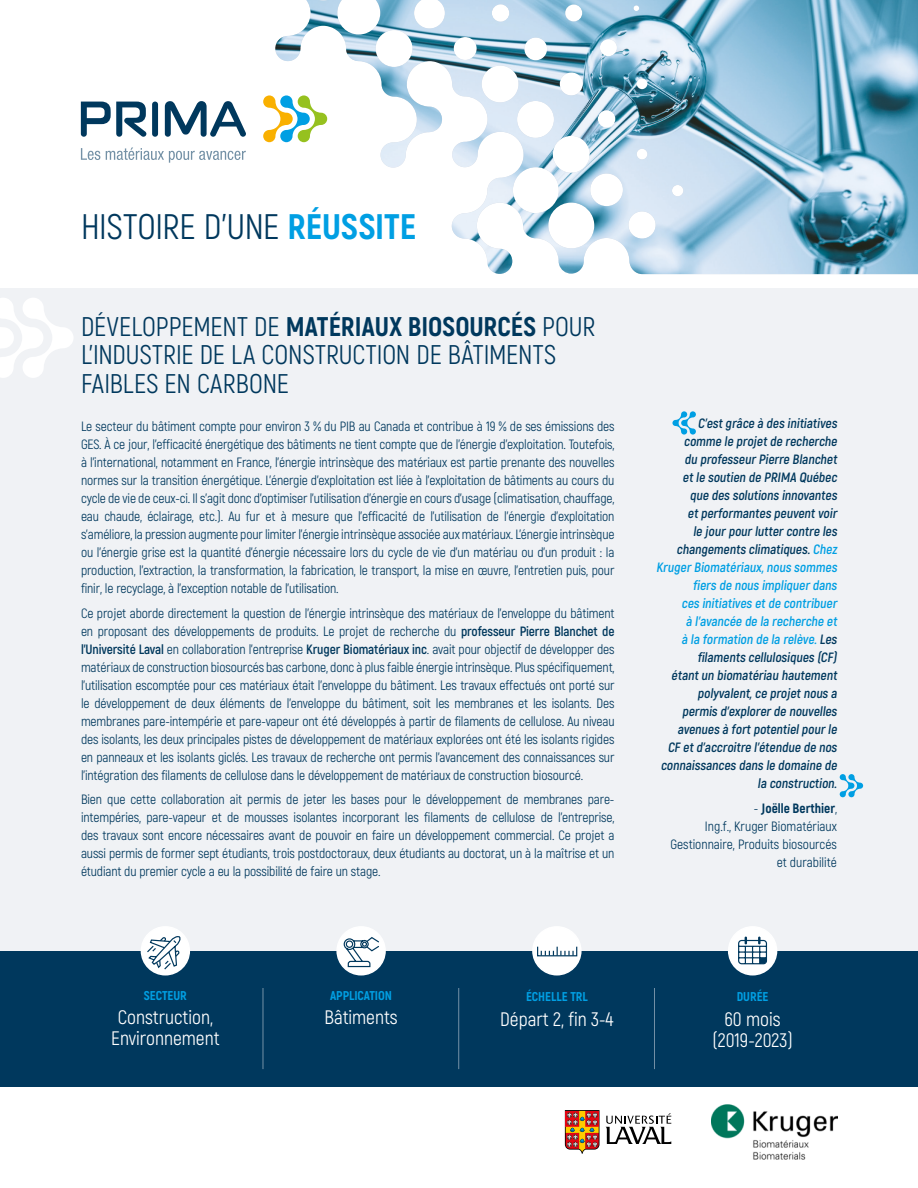
<style>
.page{position:relative;width:918px;height:1188px;background:#fff}
.page>*{position:absolute;margin:0;border:0;box-sizing:border-box;transform-origin:0 0}
.t1{font:35.4px "Akrobat";letter-spacing:-.01em;color:#00385d}
.t2{font:27px/28.5px "Akrobat";color:#00385d}
.t3{font:19.5px/21px "Akrobat";color:#fff;text-align:center}
.t4{font:13.5px/18px "Akrobat";letter-spacing:-.01em;color:#00385d;text-align:justify}
.t5{font:700 13.5px/18px "Akrobat";color:#00385d;text-align:right}
.t6{font:800 12.75px "Akrobat";color:#009fe3}
.s1{font-weight:800;color:#009fe3}
.s2{font-weight:800}
.s3{font-weight:700}
.s4{color:#009fe3}
</style>
<div class="page">
<div style="left:0;top:288px;width:918px;height:667px;background:#f0f2f5"></div>
<svg style="left:0;top:298px;width:73px;height:80px"></svg>
<div style="left:0;top:951px;width:918px;height:135px;background:#00385d"></div>
<svg style="left:268px;top:0;width:650px;height:274px"></svg>
<img style="left:275px;top:0;width:213px;height:168px">
<hr style="left:263px;top:988px;width:1px;height:81px;background:#7491a6">
<hr style="left:458px;top:988px;width:1px;height:81px;background:#7491a6">
<hr style="left:654px;top:988px;width:1px;height:81px;background:#7491a6">
<div style="left:141px;top:927px;width:48px;height:48px;background:#fff;border-radius:50%"></div>
<div style="left:141px;top:926px;width:49px;height:50px;border:2px solid #fff;border-radius:50%"></div>
<div style="left:337px;top:927px;width:48px;height:48px;background:#fff;border-radius:50%"></div>
<div style="left:336px;top:926px;width:50px;height:50px;border:2px solid #fff;border-radius:50%"></div>
<div style="left:533px;top:927px;width:48px;height:48px;background:#fff;border-radius:50%"></div>
<div style="left:532px;top:926px;width:50px;height:50px;border:2px solid #fff;border-radius:50%"></div>
<div style="left:729px;top:927px;width:48px;height:48px;background:#fff;border-radius:50%"></div>
<div style="left:728px;top:926px;width:49px;height:50px;border:2px solid #fff;border-radius:50%"></div>
<div style="left:537px;top:946px;width:40px;height:10px;border:1px solid #00385d"></div>
<svg style="left:541px;top:947px;width:33px;height:9px"></svg>
<svg style="left:672px;top:411px;width:24px;height:24px"></svg>
<svg style="left:840px;top:774px;width:23px;height:23px"></svg>
<svg style="left:146px;top:935px;width:36px;height:36px"></svg>
<svg style="left:343px;top:936px;width:37px;height:32px"></svg>
<svg style="left:738px;top:937px;width:30px;height:28px"></svg>
<svg style="left:606px;top:1113px;width:65px;height:31px"></svg>
<svg style="left:565px;top:1110px;width:35px;height:44px;background:#bc6843"></svg>
<img style="left:711px;top:1104px;width:127px;height:56px">
<svg style="left:81px;top:148px;width:19px;height:12px"></svg>
<svg style="left:106px;top:147px;width:140px;height:16px"></svg>
<svg style="left:165px;top:101px;width:81px;height:36px"></svg>
<svg style="left:152px;top:102px;width:6px;height:35px"></svg>
<svg style="left:81px;top:102px;width:65px;height:35px"></svg>
<svg style="left:263px;top:95px;width:64px;height:47px"></svg>
<h1 class="t1" style="left:81px;top:205px;width:337px">HISTOIRE D’UNE <span class="s1">RÉUSSITE</span></h1>
<h2 class="t2" style="left:81px;top:312px;width:516px">DÉVELOPPEMENT DE <span class="s2">MATÉRIAUX BIOSOURCÉS</span> POUR<br>L’INDUSTRIE DE LA CONSTRUCTION DE BÂTIMENTS<br>FAIBLES EN CARBONE</h2>
<p class="t4" style="left:81px;top:417px;width:535px">Le secteur du bâtiment compte pour environ 3 % du PIB au Canada et contribue à 19 % de ses émissions des GES. À ce jour, l’efficacité énergétique des bâtiments ne tient compte que de l’énergie d’exploitation. Toutefois, à l’international, notamment en France, l’énergie intrinsèque des matériaux est partie prenante des nouvelles normes sur la transition énergétique. L’énergie d’exploitation est liée à l’exploitation de bâtiments au cours du cycle de vie de ceux-ci. Il s’agit donc d’optimiser l’utilisation d’énergie en cours d’usage (climatisation, chauffage, eau chaude, éclairage, etc.). Au fur et à mesure que l’efficacité de l’utilisation de l’énergie d’exploitation s’améliore, la pression augmente pour limiter l’énergie intrinsèque associée aux matériaux. L’énergie intrinsèque ou l’énergie grise est la quantité d’énergie nécessaire lors du cycle de vie d’un matériau ou d’un produit : la production, l’extraction, la transformation, la fabrication, le transport, la mise en œuvre, l’entretien puis, pour finir, le recyclage, à l’exception notable de l’utilisation.</p>
<p class="t4" style="left:81px;top:604px;width:535px">Ce projet aborde directement la question de l’énergie intrinsèque des matériaux de l’enveloppe du bâtiment en proposant des développements de produits. Le projet de recherche du <span class="s3">professeur Pierre Blanchet de l’Université Laval</span> en collaboration l’entreprise <span class="s3">Kruger Biomatériaux inc</span>. avait pour objectif de développer des matériaux de construction biosourcés bas carbone, donc à plus faible énergie intrinsèque. Plus spécifiquement, l’utilisation escomptée pour ces matériaux était l’enveloppe du bâtiment. Les travaux effectués ont porté sur le développement de deux éléments de l’enveloppe du bâtiment, soit les membranes et les isolants. Des membranes pare-intempérie et pare-vapeur ont été développés à partir de filaments de cellulose. Au niveau des isolants, les deux principales pistes de développement de matériaux explorées ont été les isolants rigides en panneaux et les isolants giclés. Les travaux de recherche ont permis l’avancement des connaissances sur l’intégration des filaments de cellulose dans le développement de matériaux de construction biosourcé.</p>
<p class="t4" style="left:81px;top:791px;width:535px">Bien que cette collaboration ait permis de jeter les bases pour le développement de membranes pare&shy;intempéries, pare-vapeur et de mousses isolantes incorporant les filaments de cellulose de l’entreprise, des travaux sont encore nécessaires avant de pouvoir en faire un développement commercial. Ce projet a aussi permis de former sept étudiants, trois postdoctoraux, deux étudiants au doctorat, un à la maîtrise et un étudiant du premier cycle a eu la possibilité de faire un stage.</p>
<p class="t5" style="left:656px;top:414px;width:185px">C’estgrâce à des initiatives comme le projetde recherche<br>du professeur Pierre Blanchet<br>etle soutien de PRIMA Québec<br>que des solutions innovantes etperformantes peuventvoir<br>le jour pour lutter contre les changements climatiques.<span class="s4">Chez<br>Kruger Biomatériaux,nous sommes fiers de nous impliquer dans<br>ces initiatives etde contribuer<br>à l’avancée de la recherche et<br>à la formation de la relève.</span>Les filaments cellulosiques (CF) étantun biomatériau hautement polyvalent,ce projetnous a<br>permis d’explorer de nouvelles avenues à fortpotentielpour le<br>CF etd’accroitre l’étendue de nos connaissances dans le domaine de la construction.</p>
<p class="t4" style="left:670px;top:799px;width:168px;text-align:right">- <span class="s2">Joëlle Berthier</span>,<br>Ing.f., Kruger Biomatériaux<br>Gestionnaire, Produits biosourcés et durabilité</p>
<p class="t6" style="left:144px;top:987px;width:44px">SECTEUR</p>
<h3 class="t3" style="left:111px;top:1007px;width:110px">Construction,<br>Environnement</h3>
<p class="t6" style="left:330px;top:987px;width:63px">APPLICATION</p>
<h3 class="t3" style="left:325px;top:1007px;width:75px">Bâtiments</h3>
<p class="t6" style="left:526px;top:989px;width:63px">ÉCHELLE TRL</p>
<h3 class="t3" style="left:500px;top:1008px;width:115px">Départ 2, fin 3-4</h3>
<p class="t6" style="left:737px;top:989px;width:33px">DURÉE</p>
<h3 class="t3" style="left:712px;top:1008px;width:82px">60 mois (2019-2023)</h3>
</div>
